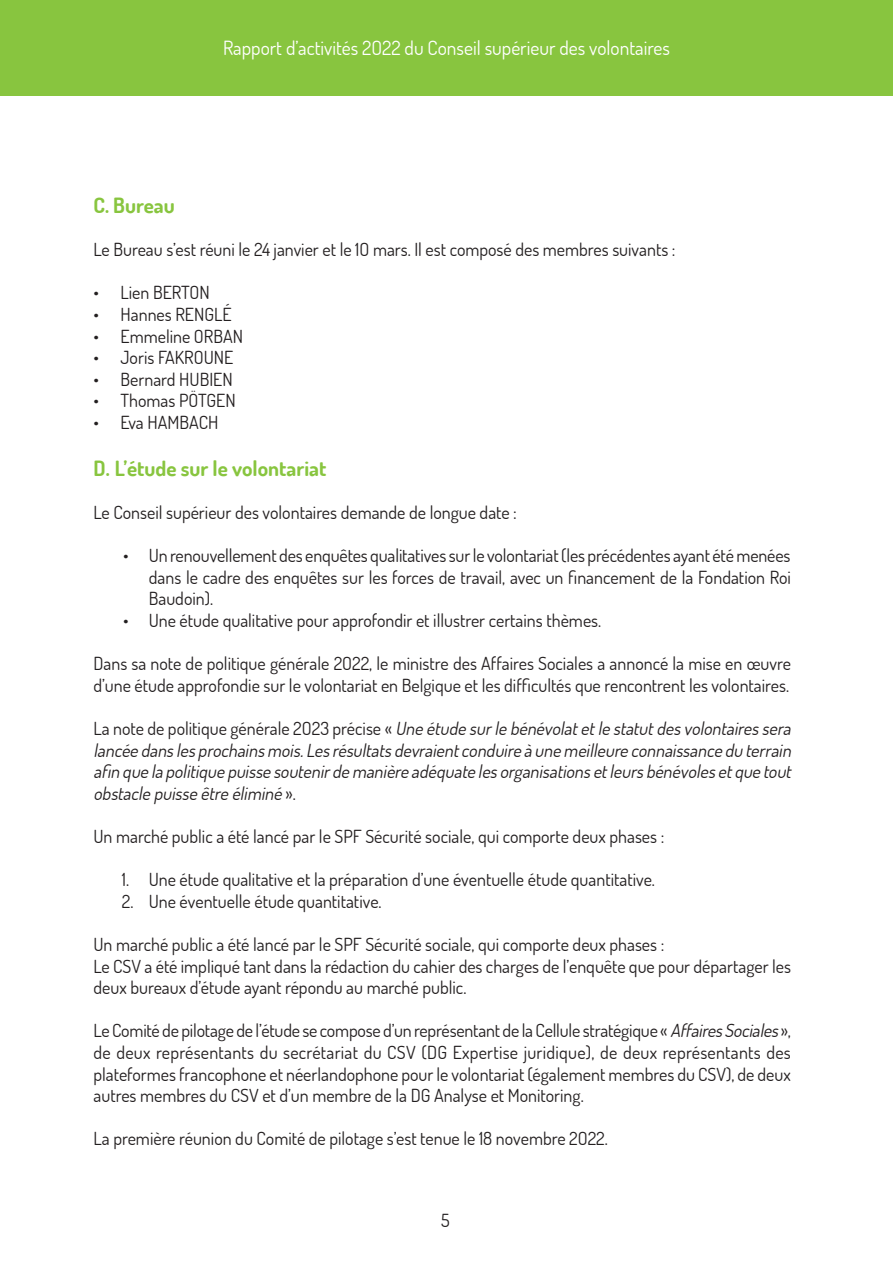
<style>
.page{position:relative;width:893px;height:1263px;background:#fff}
.page>*{position:absolute;margin:0;border:0;box-sizing:border-box;transform-origin:0 0}
.bold_vert_-_H2{font:700 21px "Dosis";color:#88c53f}
.t1{font:19.5px "Dosis";color:#fff}
.texte_courant_-_P{font:18px/21.6px "Dosis";color:#231f20;text-align:justify}
.texte_courant_-_P-2{font:italic 18px/21.6px "Dosis";color:#231f20;text-align:justify}
.s1{font-style:normal}
.s2{font-style:italic}
</style>
<div class="page">
<div style="left:0;top:0;width:893px;height:96px;background:#88c53f"></div>
<p class="t1" style="left:223px;top:35px;width:448px">Rapport d’activités 2O22 du Conseil supérieur des volontaires</p>
<h2 class="bold_vert_-_H2" style="left:94px;top:192px;width:83px">C. Bureau</h2>
<p class="texte_courant_-_P" style="left:94px;top:238px;width:583px">Le Bureau s’est réuni le 24 janvier et le 1O mars. Il est composé des membres suivants :</p>
<p class="texte_courant_-_P" style="left:94px;top:281px;width:118px">• Lien BERTON</p>
<p class="texte_courant_-_P" style="left:94px;top:303px;width:140px">• Hannes RENGLÉ</p>
<p class="texte_courant_-_P" style="left:94px;top:325px;width:151px">• Emmeline ORBAN</p>
<p class="texte_courant_-_P" style="left:94px;top:346px;width:141px">• Joris FAKROUNE</p>
<p class="texte_courant_-_P" style="left:94px;top:368px;width:141px">• Bernard HUBIEN</p>
<p class="texte_courant_-_P" style="left:94px;top:389px;width:144px">• Thomas PÖTGEN</p>
<p class="texte_courant_-_P" style="left:94px;top:411px;width:127px">• Eva HAMBACH</p>
<h2 class="bold_vert_-_H2" style="left:94px;top:454px;width:234px">D. L’étude sur le volontariat</h2>
<p class="texte_courant_-_P" style="left:94px;top:501px;width:425px">Le Conseil supérieur des volontaires demande de longue date :</p>
<p class="texte_courant_-_P" style="left:149px;top:544px;width:644px;text-indent:-26px">• Un renouvellement des enquêtes qualitatives sur le volontariat (les précédentes ayant été menées dans le cadre des enquêtes sur les forces de travail, avec un financement de la Fondation Roi Baudoin).</p>
<p class="texte_courant_-_P" style="left:123px;top:609px;width:479px">• Une étude qualitative pour approfondir et illustrer certains thèmes.</p>
<p class="texte_courant_-_P" style="left:94px;top:652px;width:699px">Dans sa note de politique générale 2O22, le ministre des Affaires Sociales a annoncé la mise en œuvre d’une étude approfondie sur le volontariat en Belgique et les difficultés que rencontrent les volontaires.</p>
<p class="texte_courant_-_P-2" style="left:94px;top:717px;width:703px"><span class="s1">La n o te d e p o l i t i q u e gé n é ra l e 2 O 23 p ré c i s e «</span> Une étude surle bénévolatetle statutdesvolontairessera lancée danslesprochainsmois.Lesrésultatsdevraientconduire à une meilleure connaissance du terrain afin que la politique puisse soutenirde manière adéquate lesorganisationsetleursbénévolesetque tout obstacle puisse être éliminé <span class="s1">» .</span></p>
<p class="texte_courant_-_P" style="left:94px;top:825px;width:572px">Un marché public a été lancé par le SPF Sécurité sociale, qui comporte deux phases :</p>
<p class="texte_courant_-_P" style="left:122px;top:868px;width:535px">1. Une étude qualitative et la préparation d’une éventuelle étude quantitative.</p>
<p class="texte_courant_-_P" style="left:122px;top:890px;width:261px">2. Une éventuelle étude quantitative.</p>
<p class="texte_courant_-_P" style="left:94px;top:933px;width:572px">Un marché public a été lancé par le SPF Sécurité sociale, qui comporte deux phases :</p>
<p class="texte_courant_-_P" style="left:94px;top:955px;width:699px">Le CSV a été impliqué tant dans la rédaction du cahier des charges de l’enquête que pour départager les deux bureaux d’étude ayant répondu au marché public.</p>
<p class="texte_courant_-_P" style="left:94px;top:1019px;width:699px">Le Comité de pilotage de l’étude se compose d’un représentant de la Cellule stratégique « <span class="s2">AffairesSociales</span>», de deux représentants du secrétariat du CSV (DG Expertise juridique), de deux représentants des plateformes francophone et néerlandophone pour le volontariat (également membres du CSV), de deux autres membres du CSV et d’un membre de la DG Analyse et Monitoring.</p>
<p class="texte_courant_-_P" style="left:94px;top:1127px;width:516px">La première réunion du Comité de pilotage s’est tenue le 18 novembre 2O22.</p>
<p class="texte_courant_-_P" style="left:441px;top:1209px;width:10px">5</p>
</div>
